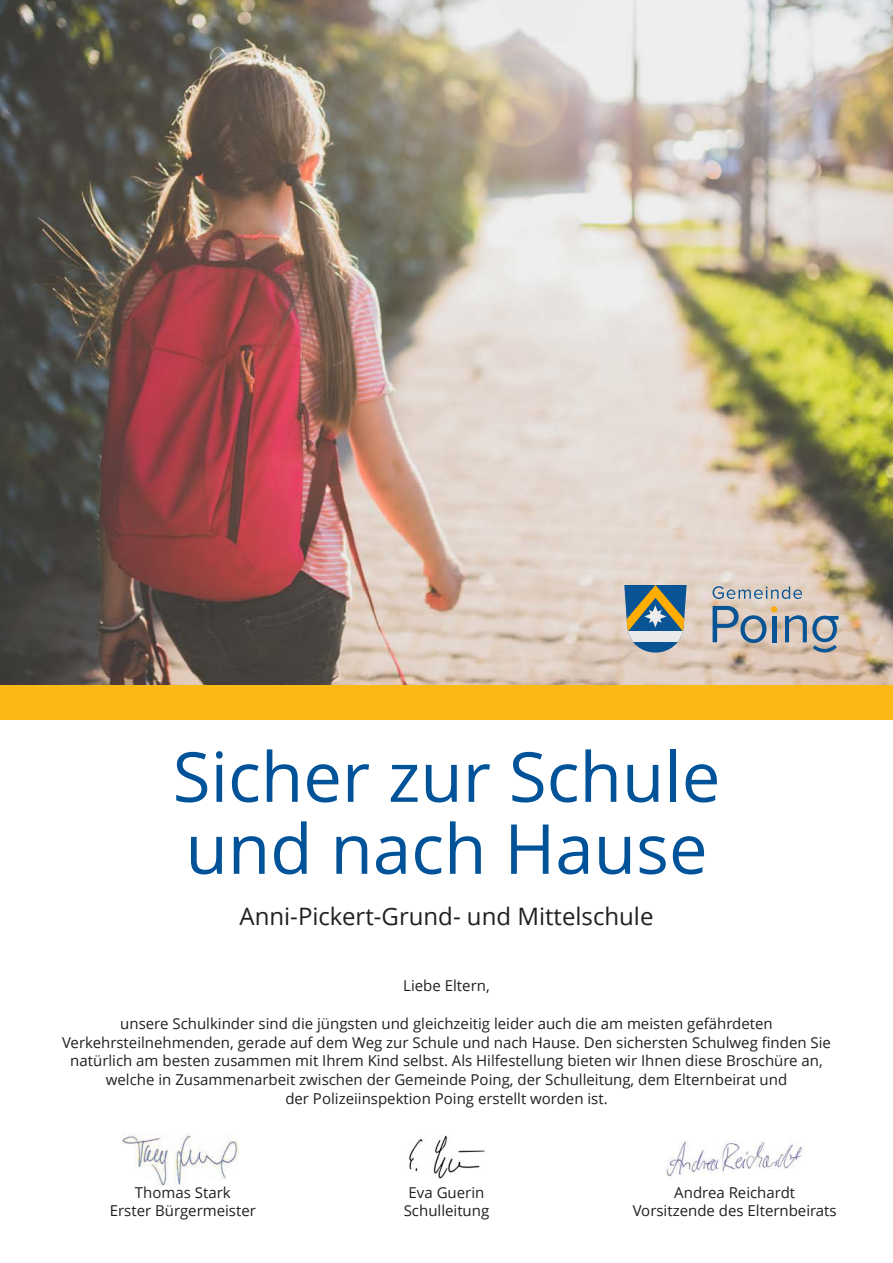
<style>
.page{position:relative;width:893px;height:1263px;background:#fff}
.page>*{position:absolute;margin:0;border:0;box-sizing:border-box;transform-origin:0 0}
.t1{font:69px "Open Sans";color:#015399}
.t2{font:24px "Open Sans";color:#231f20}
.t3{font:15px/18.8px "Open Sans";color:#231f20;text-align:center}
</style>
<div class="page">
<img style="left:122px;top:1133px;width:117px;height:54px">
<img style="left:0;top:0;width:893px;height:685px">
<div style="left:0;top:685px;width:893px;height:34px;background:#fcb814"></div>
<svg style="left:785px;top:615px;width:53px;height:43px;background:#a1a6ab"></svg>
<svg style="left:713px;top:606px;width:64px;height:37px;background:#97a3ad"></svg>
<svg style="left:712px;top:586px;width:90px;height:13px"></svg>
<svg style="left:624px;top:585px;width:63px;height:77px;background:#798b89"></svg>
<svg style="left:625px;top:631px;width:62px;height:10px"></svg>
<img style="left:409px;top:1135px;width:76px;height:44px">
<img style="left:666px;top:1141px;width:137px;height:36px">
<p class="t1" style="left:173px;top:728px;width:549px">Sicher zur Schule</p>
<p class="t1" style="left:185px;top:800px;width:524px">und nach Hause</p>
<p class="t2" style="left:240px;top:900px;width:415px">Anni-Pickert-Grund- und Mittelschule</p>
<p class="t3" style="left:403px;top:976px;width:88px">Liebe Eltern,</p>
<p class="t3" style="left:120px;top:1013px;width:654px">unsere Schulkinder sind die jüngsten und gleichzeitig leider auch die am meisten gefährdeten</p>
<p class="t3" style="left:62px;top:1032px;width:770px">Verkehrsteilnehmenden, gerade auf dem Weg zur Schule und nach Hause. Den sichersten Schulweg finden Sie natürlich am besten zusammen mit Ihrem Kind selbst. Als Hilfestellung bieten wir Ihnen diese Broschüre an,</p>
<p class="t3" style="left:106px;top:1070px;width:683px">welche in Zusammenarbeit zwischen der Gemeinde Poing, der Schulleitung, dem Elternbeirat und</p>
<p class="t3" style="left:285px;top:1088px;width:324px">der Polizeiinspektion Poing erstellt worden ist.</p>
<p class="t3" style="left:135px;top:1182px;width:97px">Thomas Stark</p>
<p class="t3" style="left:409px;top:1182px;width:77px">Eva Guerin</p>
<p class="t3" style="left:674px;top:1182px;width:122px">Andrea Reichardt</p>
<p class="t3" style="left:110px;top:1201px;width:148px">Erster Bürgermeister</p>
<p class="t3" style="left:404px;top:1201px;width:87px">Schulleitung</p>
<p class="t3" style="left:633px;top:1201px;width:206px">Vorsitzende des Elternbeirats</p>
</div>
